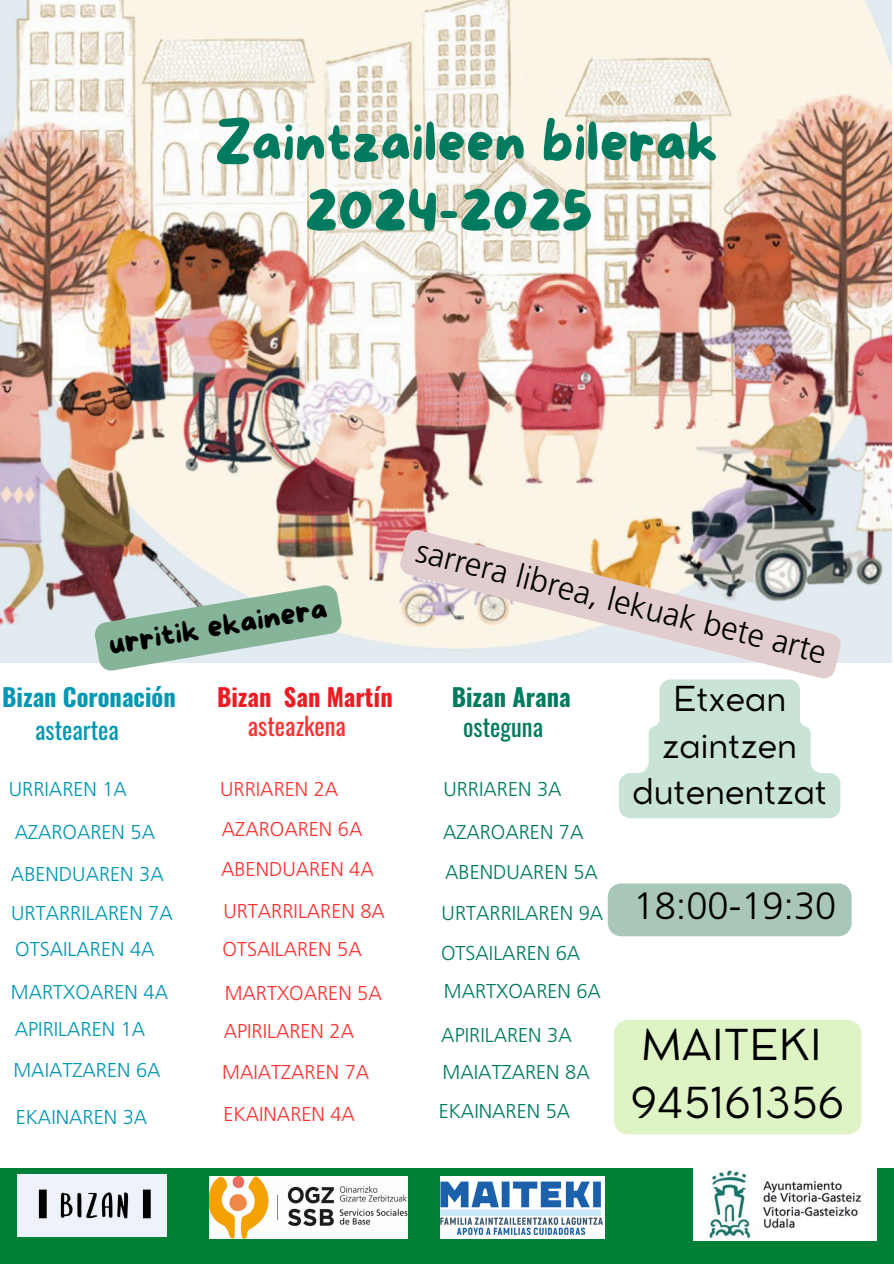
<style>
.page{position:relative;width:894px;height:1264px;background:#fff}
.page>*{position:absolute;margin:0;border:0;box-sizing:border-box;transform-origin:0 0}
.t1{font:57.15px "More Sugar";color:#007b5f}
.t2{font:55.65px "More Sugar";color:#007b5f}
.t3{font:42px/58.1px "Cocomat Pro";color:#000}
.t4{font:300 37.95px "Frutiger LT Std";color:#000}
.t5{font:33.9px/46.8px "Cocomat Pro";color:#000;text-align:center}
.t6{font:300 32.55px "Frutiger LT Std";color:#000}
.t7{font:30.45px "More Sugar";color:#000}
.t8{font:700 24.45px "Oswald";color:#0097b2}
.t9{font:700 24.45px "Oswald";color:#ed1c24}
.t10{font:700 24.45px "Oswald";color:#007b5f}
.t11{font:24.45px "Oswald";color:#ff3131}
.t12{font:24.45px "Oswald";color:#0097b2}
.t13{font:24.45px "Oswald";color:#007b5f}
.t14{font:300 20.1px "Frutiger LT Std";color:#0097b2}
.t15{font:300 20.1px "Frutiger LT Std";color:#ff3131}
.t16{font:300 20.1px "Frutiger LT Std";color:#007b5f}
</style>
<div class="page">
<img style="left:0;top:0;width:891px;height:663px">
<div style="left:0;top:1168px;width:893px;height:95px;background:#008037"></div>
<img style="left:693px;top:1168px;width:183px;height:72px">
<img style="left:17px;top:1174px;width:150px;height:62px">
<img style="left:210px;top:1176px;width:198px;height:62px">
<img style="left:440px;top:1176px;width:164px;height:62px">
<svg style="left:93px;top:583px;width:250px;height:88px;background:#afc8ba"></svg>
<svg style="left:619px;top:681px;width:221px;height:137px"></svg>
<div style="left:607px;top:883px;width:244px;height:53px;background:#a8c7b8"></div>
<div style="left:614px;top:1020px;width:247px;height:114px;background:#dff4c5"></div>
<svg style="left:398px;top:527px;width:444px;height:154px;background:#ddd5cf"></svg>
<p class="t2" style="left:215px;top:112px;width:504px">Zaintzaileen bilerak</p>
<p class="t1" style="left:305px;top:178px;width:289px">2024-2025</p>
<h6 class="t7" style="left:106px;top:629px;width:223px;rotate:-10deg">urritik ekainera</h6>
<p class="t6" style="left:420px;top:537px;width:423px;rotate:14deg">sarrera librea, lekuak bete arte</p>
<p class="t8" style="left:2px;top:678px;width:175px">Bizan Coronación</p>
<p class="t9" style="left:217px;top:678px;width:177px">Bizan San Martín</p>
<h6 class="t10" style="left:451px;top:678px;width:120px">Bizan Arana</h6>
<p class="t12" style="left:35px;top:710px;width:85px">asteartea</p>
<h2 class="t11" style="left:248px;top:707px;width:100px">asteazkena</h2>
<p class="t13" style="left:463px;top:707px;width:81px">osteguna</p>
<p class="t14" style="left:9px;top:780px;width:120px">URRIAREN 1A</p>
<h6 class="t15" style="left:220px;top:780px;width:120px">URRIAREN 2A</h6>
<p class="t16" style="left:443px;top:780px;width:120px">URRIAREN 3A</p>
<p class="t14" style="left:15px;top:823px;width:142px">AZAROAREN 5A</p>
<h4 class="t15" style="left:222px;top:821px;width:142px">AZAROAREN 6A</h4>
<p class="t16" style="left:443px;top:823px;width:142px">AZAROAREN 7A</p>
<p class="t14" style="left:11px;top:866px;width:154px">ABENDUAREN 3A</p>
<p class="t15" style="left:221px;top:861px;width:154px">ABENDUAREN 4A</p>
<p class="t16" style="left:445px;top:864px;width:154px">ABENDUAREN 5A</p>
<p class="t14" style="left:11px;top:904px;width:163px">URTARRILAREN 7A</p>
<p class="t15" style="left:223px;top:902px;width:163px">URTARRILAREN 8A</p>
<p class="t16" style="left:441px;top:904px;width:163px">URTARRILAREN 9A</p>
<p class="t14" style="left:15px;top:941px;width:141px">OTSAILAREN 4A</p>
<p class="t15" style="left:222px;top:941px;width:141px">OTSAILAREN 5A</p>
<h3 class="t16" style="left:441px;top:944px;width:141px">OTSAILAREN 6A</h3>
<p class="t14" style="left:11px;top:983px;width:159px">MARTXOAREN 4A</p>
<p class="t15" style="left:224px;top:984px;width:159px">MARTXOAREN 5A</p>
<p class="t16" style="left:443px;top:982px;width:159px">MARTXOAREN 6A</p>
<p class="t14" style="left:15px;top:1021px;width:132px">APIRILAREN 1A</p>
<p class="t15" style="left:224px;top:1022px;width:132px">APIRILAREN 2A</p>
<p class="t16" style="left:441px;top:1027px;width:132px">APIRILAREN 3A</p>
<p class="t14" style="left:13px;top:1061px;width:149px">MAIATZAREN 6A</p>
<p class="t15" style="left:222px;top:1063px;width:149px">MAIATZAREN 7A</p>
<p class="t16" style="left:442px;top:1063px;width:149px">MAIATZAREN 8A</p>
<p class="t14" style="left:16px;top:1108px;width:133px">EKAINAREN 3A</p>
<p class="t15" style="left:223px;top:1105px;width:133px">EKAINAREN 4A</p>
<p class="t16" style="left:438px;top:1102px;width:133px">EKAINAREN 5A</p>
<p class="t5" style="left:632px;top:678px;width:196px">Etxean zaintzen dutenentzat</p>
<p class="t4" style="left:633px;top:890px;width:204px">18:00-19:30</p>
<p class="t3" style="left:630px;top:1019px;width:215px">MAITEKI<br>945161356</p>
</div>
